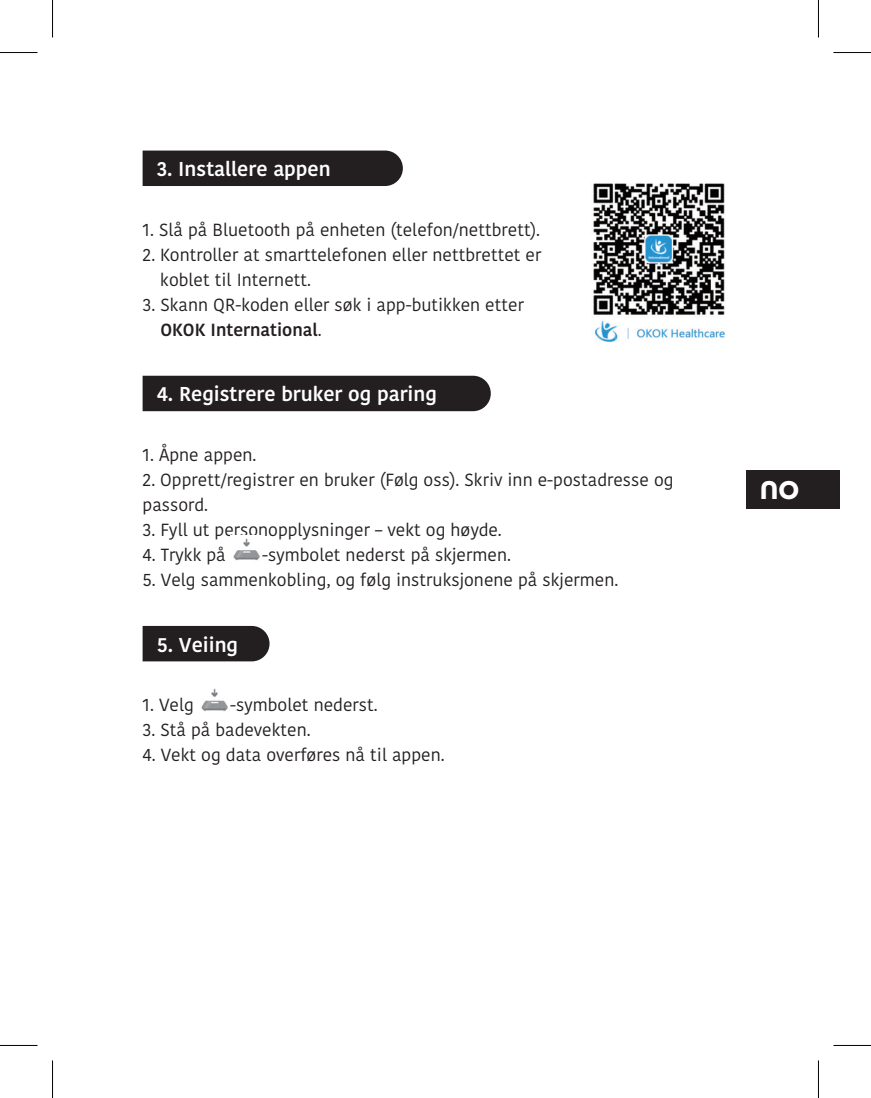
<style>
.page{position:relative;width:871px;height:1098px;background:#fff}
.page>*{position:absolute;margin:0;border:0;box-sizing:border-box;transform-origin:0 0}
.t1{font:700 27.25px "All Round Gothic";color:#fff}
.t2{font:600 20px "Kohinoor Devanagari";color:#fff}
.t3{font:17.5px/25px "Kohinoor Devanagari";color:#231f20}
.s1{font-weight:600}
</style>
<div class="page">
<img style="left:593px;top:183px;width:132px;height:160px">
<div style="left:746px;top:470px;width:93px;height:38px;background:#231f20"></div>
<div style="left:142px;top:150px;width:261px;height:36px;background:#231f20"></div>
<div style="left:142px;top:375px;width:348px;height:36px;background:#231f20"></div>
<img style="left:233px;top:538px;width:27px;height:23px">
<div style="left:142px;top:625px;width:127px;height:36px;background:#231f20"></div>
<img style="left:201px;top:688px;width:27px;height:23px">
<hr style="left:0;top:52px;width:38px;height:1px;background:#000">
<hr style="left:833px;top:52px;width:37px;height:1px;background:#000">
<hr style="left:0;top:1044px;width:38px;height:1px;background:#000">
<hr style="left:833px;top:1044px;width:37px;height:1px;background:#000">
<hr style="left:52px;top:0;width:1px;height:37px;background:#000">
<hr style="left:52px;top:1060px;width:1px;height:37px;background:#000">
<hr style="left:817px;top:0;width:1px;height:37px;background:#000">
<hr style="left:817px;top:1060px;width:1px;height:37px;background:#000">
<p class="t2" style="left:157px;top:158px;width:175px">3. Installere appen</p>
<p class="t3" style="left:142px;top:217px;width:399px">1. Slå på Bluetooth på enheten (telefon/nettbrett).</p>
<p class="t3" style="left:160px;top:242px;width:382px;text-indent:-18px">2. Kontroller at smarttelefonen eller nettbrettet er koblet til Internett.</p>
<p class="t3" style="left:160px;top:292px;width:365px;text-indent:-18px">3. Skann QR-koden eller søk i app-butikken etter<br><span class="s1">OKOK International</span>.</p>
<p class="t2" style="left:157px;top:383px;width:281px">4. Registrere bruker og paring</p>
<p class="t3" style="left:142px;top:442px;width:115px">1. Åpne appen.</p>
<p class="t3" style="left:142px;top:467px;width:532px">2. Opprett/registrer en bruker (Følg oss). Skriv inn e-postadresse og passord.</p>
<p class="t3" style="left:142px;top:517px;width:361px">3. Fyll ut personopplysninger – vekt og høyde.</p>
<p class="t3" style="left:142px;top:542px;width:85px">4. Trykk på</p>
<p class="t3" style="left:262px;top:542px;width:250px">-symbolet nederst på skjermen.</p>
<p class="t3" style="left:143px;top:567px;width:477px">5. Velg sammenkobling, og følg instruksjonene på skjermen.</p>
<p class="t2" style="left:157px;top:633px;width:83px">5. Veiing</p>
<p class="t3" style="left:142px;top:692px;width:53px">1. Velg</p>
<p class="t3" style="left:230px;top:692px;width:149px">-symbolet nederst.</p>
<p class="t3" style="left:143px;top:717px;width:169px">3. Stå på badevekten.</p>
<p class="t3" style="left:143px;top:742px;width:303px">4. Vekt og data overføres nå til appen.</p>
<h1 class="t1" style="left:760px;top:474px;width:40px">NO</h1>
</div>
